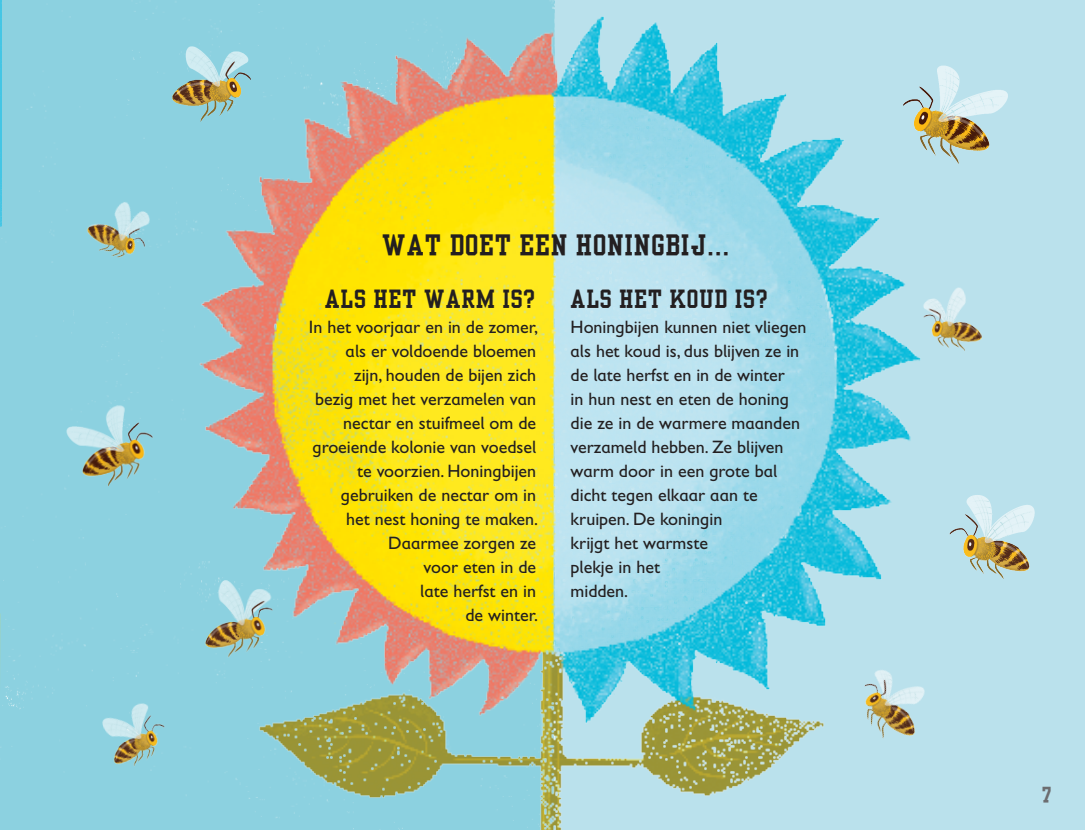
<style>
.page{position:relative;width:1085px;height:830px;background:#fff}
.page>*{position:absolute;margin:0;border:0;box-sizing:border-box;transform-origin:0 0}
.t1{font:24px "Yearbook Solid";letter-spacing:.06em;color:#231f20}
.t2{font:21px "Yearbook Solid";letter-spacing:.06em;color:#231f20}
.t3{font:18px/24px "Gill Sans Infant Std";color:#231f20;text-align:right}
.t4{font:18px "Yearbook Solid";color:#6c6d70}
</style>
<div class="page">
<div style="left:0;top:0;width:148px;height:829px;background:#8cd1e0"></div>
<div style="left:555px;top:0;width:529px;height:829px;background:#bae1ec"></div>
<img style="left:0;top:602px;width:1px;height:100px">
<img style="left:0;top:0;width:1px;height:239px">
<img style="left:148px;top:0;width:763px;height:829px">
<img style="left:132px;top:37px;width:146px;height:103px">
<img style="left:866px;top:58px;width:142px;height:125px">
<img style="left:893px;top:277px;width:89px;height:99px">
<img style="left:949px;top:495px;width:86px;height:84px">
<img style="left:815px;top:641px;width:110px;height:140px">
<img style="left:43px;top:174px;width:136px;height:124px">
<img style="left:37px;top:398px;width:148px;height:106px">
<img style="left:162px;top:575px;width:142px;height:103px">
<img style="left:70px;top:691px;width:126px;height:101px">
<h1 class="t1" style="left:382px;top:229px;width:348px">WAT DOET EEN HONINGBIJ...</h1>
<p class="t2" style="left:325px;top:285px;width:211px">ALS HET WARM IS?</p>
<p class="t3" style="left:309px;top:315px;width:231px">In het voorjaar en in de zomer, als er voldoende bloemen<br>zijn, houden de bijen zich<br>bezig met het verzamelen van nectar en stuifmeel om de groeiende kolonie van voedsel te voorzien. Honingbijen gebruiken de nectar om in<br>het nest honing te maken.<br>Daarmee zorgen ze<br>voor eten in de<br>late herfst en in<br>de winter.</p>
<p class="t2" style="left:570px;top:285px;width:198px">ALS HET KOUD IS?</p>
<p class="t3" style="left:570px;top:315px;width:237px;text-align:left">Honingbijen kunnen niet vliegen als het koud is, dus blijven ze in de late herfst en in de winter<br>in hun nest en eten de honing die ze in de warmere maanden verzameld hebben. Ze blijven warm door in een grote bal dicht tegen elkaar aan te kruipen. De koningin<br>krijgt het warmste<br>plekje in het<br>midden.</p>
<p class="t4" style="left:1041px;top:782px;width:11px">7</p>
</div>
